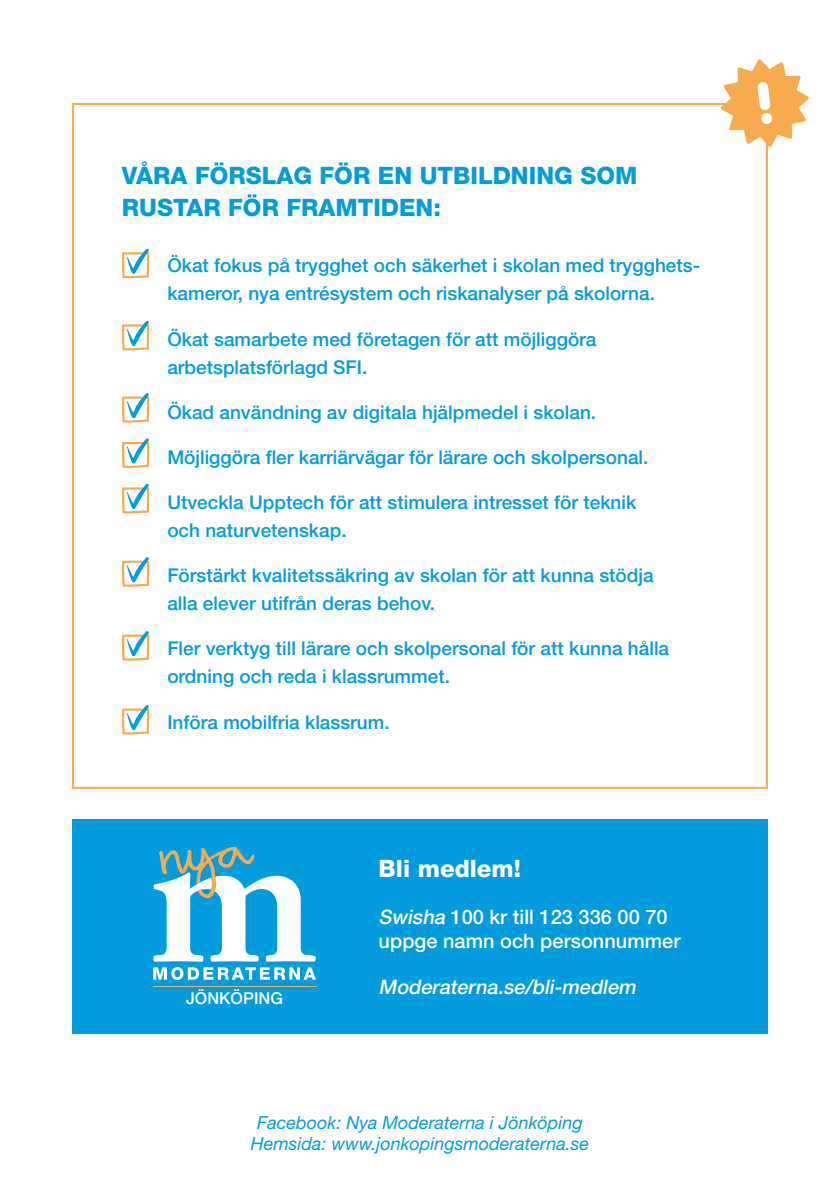
<style>
.page{position:relative;width:840px;height:1191px;background:#fff}
.page>*{position:absolute;margin:0;border:0;box-sizing:border-box;transform-origin:0 0}
.t1{font:800 24px/32px "Helvetica Neue LT Std";color:#009cde}
.t2{font:800 24px "Helvetica Neue LT Std";color:#fff}
.t3{font:500 20px "Helvetica Neue LT Std";color:#fff}
.t4{font:italic 500 20px "Helvetica Neue LT Std";color:#fff}
.t5{font:500 19px/28px "Helvetica Neue LT Std";color:#009cde}
.t6{font:italic 18px/21.6px "Helvetica Neue LT Std";color:#009cde;text-align:center}
.t7{font:500 16.4px "Helvetica Neue LT Std";color:#fff}
.s1{font-style:italic}
</style>
<div class="page">
<svg style="left:720px;top:59px;width:88px;height:88px"></svg>
<svg style="left:122px;top:248px;width:27px;height:31px"></svg>
<svg style="left:122px;top:320px;width:27px;height:31px"></svg>
<svg style="left:122px;top:438px;width:27px;height:30px"></svg>
<svg style="left:122px;top:393px;width:27px;height:30px"></svg>
<svg style="left:122px;top:483px;width:27px;height:31px"></svg>
<svg style="left:122px;top:557px;width:27px;height:30px"></svg>
<svg style="left:122px;top:631px;width:27px;height:30px"></svg>
<svg style="left:122px;top:705px;width:27px;height:30px"></svg>
<div style="left:72px;top:819px;width:695px;height:215px;background:#009cde"></div>
<svg style="left:153px;top:967px;width:163px;height:13px"></svg>
<svg style="left:153px;top:847px;width:162px;height:114px"></svg>
<hr style="left:153px;top:985px;width:163px;height:1px;background:#f7aa4e">
<p class="t1" style="left:122px;top:160px;width:516px">VÅRA FÖRSLAG FÖR EN UTBILDNING SOM<br>RUSTAR FÖR FRAMTIDEN:</p>
<p class="t5" style="left:167px;top:251px;width:534px">Ökat fokus på trygghet och säkerhet i skolan med trygghets&shy;kameror, nya entrésystem och riskanalyser på skolorna.</p>
<p class="t5" style="left:167px;top:324px;width:430px">Ökat samarbete med företagen för att möjliggöra arbetsplatsförlagd SFI.</p>
<p class="t5" style="left:167px;top:397px;width:430px">Ökad användning av digitala hjälpmedel i skolan.</p>
<p class="t5" style="left:167px;top:442px;width:482px">Möjliggöra fler karriärvägar för lärare och skolpersonal.</p>
<p class="t5" style="left:167px;top:487px;width:470px">Utveckla Upptech för att stimulera intresset för teknik och naturvetenskap.</p>
<p class="t5" style="left:167px;top:560px;width:487px">Förstärkt kvalitetssäkring av skolan för att kunna stödja alla elever utifrån deras behov.</p>
<p class="t5" style="left:167px;top:633px;width:503px">Fler verktyg till lärare och skolpersonal för att kunna hålla ordning och reda i klassrummet.</p>
<p class="t5" style="left:167px;top:707px;width:224px">Införa mobilfria klassrum.</p>
<p class="t7" style="left:186px;top:988px;width:98px">JÖNKÖPING</p>
<p class="t2" style="left:378px;top:854px;width:144px">Bli medlem!</p>
<p class="t3" style="left:378px;top:904px;width:290px"><span class="s1">Swisha</span> 100 kr till 123 336 00 70</p>
<p class="t3" style="left:378px;top:928px;width:303px">uppge namn och personnummer</p>
<p class="t4" style="left:378px;top:975px;width:262px">Moderaterna.se/bli-medlem</p>
<p class="t6" style="left:251px;top:1111px;width:339px">Facebook: Nya Moderaterna i Jönköping<br>Hemsida: www.jonkopingsmoderaterna.se</p>
</div>
